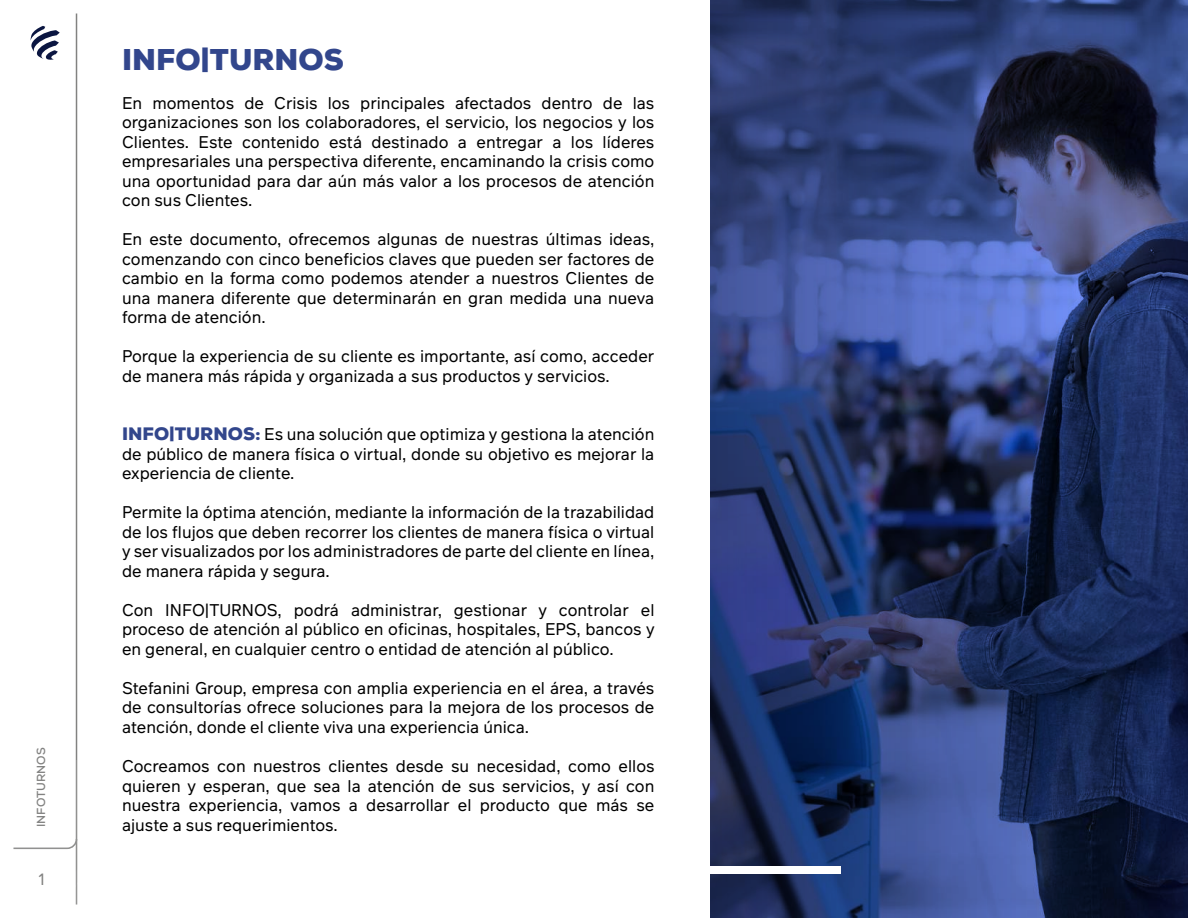
<style>
.page{position:relative;width:1188px;height:918px;background:#fff}
.page>*{position:absolute;margin:0;border:0;box-sizing:border-box;transform-origin:0 0}
.t1{font:900 30px "Nexa";color:#32468c}
.t2{font:16.5px/19.5px "Infra";color:#000;text-align:justify}
.t3{font:16.5px "Infra";color:#828281}
.t4{font:700 11.7px "Nexa";color:#828281}
.s1{font-family:"Nexa";font-weight:900;font-size:18px;color:#32468c}
</style>
<div class="page">
<svg style="left:711px;top:0;width:477px;height:918px;background:#293a6d"></svg>
<svg style="left:31px;top:26px;width:29px;height:34px"></svg>
<hr style="left:76px;top:14px;width:1px;height:890px;background:#828281">
<svg style="left:13px;top:760px;width:65px;height:145px"></svg>
<div style="left:702px;top:866px;width:139px;height:8px;background:#fff"></div>
<p class="t4" style="left:33px;top:827px;width:81px;rotate:-90deg">INFOTURNOS</p>
<p class="t3" style="left:38px;top:867px;width:9px">1</p>
<h1 class="t1" style="left:122px;top:40px;width:223px">INFO|TURNOS</h1>
<p class="t2" style="left:122px;top:93px;width:534px">En momentos de Crisis los principales afectados dentro de las organizaciones son los colaboradores, el servicio, los negocios y los Clientes. Este contenido está destinado a entregar a los líderes empresariales una perspectiva diferente, encaminando la crisis como una oportunidad para dar aún más valor a los procesos de atención con sus Clientes.</p>
<p class="t2" style="left:122px;top:229px;width:534px">En este documento, ofrecemos algunas de nuestras últimas ideas, comenzando con cinco beneficios claves que pueden ser factores de cambio en la forma como podemos atender a nuestros Clientes de una manera diferente que determinarán en gran medida una nueva forma de atención.</p>
<p class="t2" style="left:122px;top:346px;width:534px">Porque la experiencia de su cliente es importante, así como, acceder de manera más rápida y organizada a sus productos y servicios.</p>
<p class="t2" style="left:122px;top:424px;width:534px"><span class="s1">INFO|TURNOS:</span> Es una solución que optimiza y gestiona la atención de público de manera física o virtual, donde su objetivo es mejorar la experiencia de cliente.</p>
<p class="t2" style="left:122px;top:502px;width:534px">Permite la óptima atención, mediante la información de la trazabilidad de los flujos que deben recorrer los clientes de manera física o virtual y ser visualizados por los administradores de parte del cliente en línea, de manera rápida y segura.</p>
<p class="t2" style="left:122px;top:600px;width:534px">Con INFO|TURNOS, podrá administrar, gestionar y controlar el proceso de atención al público en oficinas, hospitales, EPS, bancos y en general, en cualquier centro o entidad de atención al público.</p>
<p class="t2" style="left:122px;top:678px;width:534px">Stefanini Group, empresa con amplia experiencia en el área, a través de consultorías ofrece soluciones para la mejora de los procesos de atención, donde el cliente viva una experiencia única.</p>
<p class="t2" style="left:122px;top:756px;width:534px">Cocreamos con nuestros clientes desde su necesidad, como ellos quieren y esperan, que sea la atención de sus servicios, y así con nuestra experiencia, vamos a desarrollar el producto que más se ajuste a sus requerimientos.</p>
</div>
